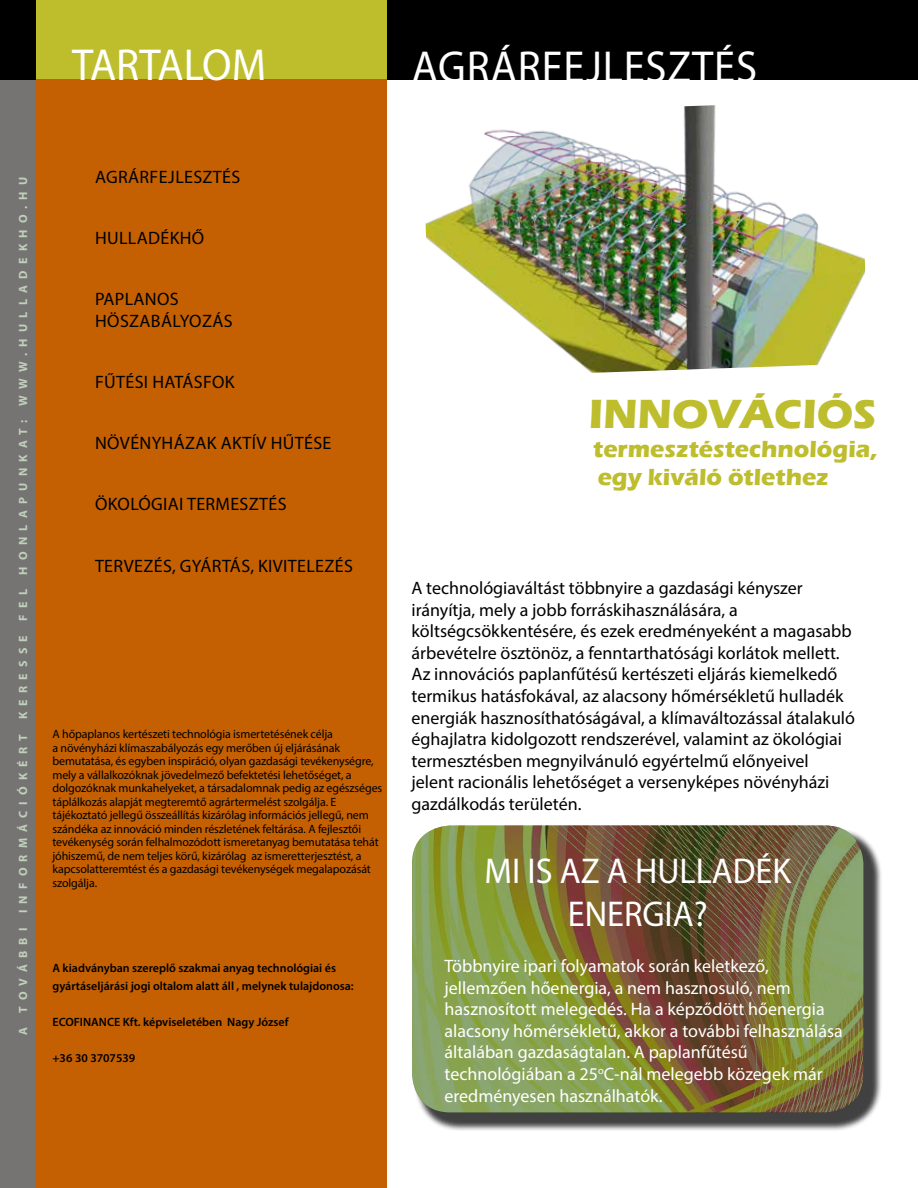
<style>
.page{position:relative;width:918px;height:1188px;background:#fff}
.page>*{position:absolute;margin:0;border:0;box-sizing:border-box;transform-origin:0 0}
.t1{font:45px "Myriad Pro";letter-spacing:.02em;color:#fff;scale:.95 1}
.t2{font:45px "Myriad Pro";color:#fff;scale:.95 1}
.t3{font:700 42px "Eras ITC";color:#bdbd2d}
.t4{font:36px/43.2px "Myriad Pro";color:#fff;text-align:center;scale:.95 1}
.t5{font:700 24px/28.8px "Eras ITC";color:#bdbd2d}
.t6{font:18px/21.6px "Myriad Pro";color:#000}
.t7{font:18px/21.6px "Myriad Pro";color:#fff}
.t8{font:18px/21.6px "Myriad Pro";letter-spacing:.02em;color:#000}
.t9{font:12px/13.5px "Myriad Pro";letter-spacing:-.01em;color:#000}
.t10{font:600 12px/18px "Myriad Pro";color:#000}
.t11{font:700 12px "Myriad Pro";letter-spacing:.52em;color:#c0d0bc}
</style>
<div class="page">
<div style="left:0;top:80px;width:36px;height:1108px;background:#767473"></div>
<div style="left:0;top:0;width:36px;height:80px;background:#000"></div>
<div style="left:36px;top:0;width:351px;height:80px;background:#bebe2d"></div>
<div style="left:387px;top:0;width:531px;height:80px;background:#000"></div>
<div style="left:36px;top:80px;width:351px;height:1108px;background:#c46001"></div>
<div style="left:414px;top:827px;width:469px;height:305px;background:#000;opacity:.75"></div>
<img style="left:412px;top:826px;width:451px;height:286px">
<img style="left:425px;top:105px;width:441px;height:268px">
<h1 class="t2" style="left:72px;top:37px;width:206px">TARTALOM</h1>
<h1 class="t1" style="left:412px;top:39px;width:365px">AGRÁRFEJLESZTÉS</h1>
<p class="t11" style="left:15px;top:1035px;width:859px;rotate:-90deg">A TOVÁBBI INFORMÁCIÓKÉRT KERESSE FEL HONLAPUNKAT: WWW.HULLADEKHO.HU</p>
<h3 class="t8" style="left:95px;top:166px;width:147px">AGRÁRFEJLESZTÉS</h3>
<h3 class="t8" style="left:95px;top:227px;width:111px">HULLADÉKHŐ</h3>
<h3 class="t8" style="left:95px;top:288px;width:139px">PAPLANOS<br>HÖSZABÁLYOZÁS</h3>
<h3 class="t8" style="left:95px;top:371px;width:141px">FŰTÉSI HATÁSFOK</h3>
<h3 class="t8" style="left:95px;top:432px;width:238px">NÖVÉNYHÁZAK AKTÍV HŰTÉSE</h3>
<h3 class="t8" style="left:95px;top:493px;width:193px">ÖKOLÓGIAI TERMESZTÉS</h3>
<h3 class="t8" style="left:95px;top:554px;width:259px">TERVEZÉS, GYÁRTÁS, KIVITELEZÉS</h3>
<p class="t9" style="left:52px;top:727px;width:331px">A hőpaplanos kertészeti technológia ismertetésének célja<br>a növényházi klímaszabályozás egy merőben új eljárásának bemutatása, és egyben inspiráció, olyan gazdasági tevékenységre, mely a vállalkozóknak jövedelmező befektetési lehetőséget, a dolgozóknak munkahelyeket, a társadalomnak pedig az egészséges táplálkozás alapját megteremtő agrártermelést szolgálja. E tájékoztató jellegű összeállítás kizárólag információs jellegű, nem szándéka az innováció minden részletének feltárása. A fejlesztői tevékenység során felhalmozódott ismeretanyag bemutatása tehát jóhiszemű, de nem teljes körű, kizárólag az ismeretterjesztést, a kapcsolatteremtést és a gazdasági tevékenységek megalapozását szolgálja.</p>
<p class="t10" style="left:52px;top:959px;width:303px">A kiadványban szereplő szakmai anyag technológiai és gyártáseljárási jogi oltalom alatt áll , melynek tulajdonosa:</p>
<p class="t10" style="left:52px;top:1013px;width:238px">ECOFINANCE Kft. képviseletében Nagy József</p>
<p class="t10" style="left:52px;top:1049px;width:84px">+36 30 3707539</p>
<h2 class="t3" style="left:589px;top:390px;width:289px">INNOVÁCIÓS</h2>
<h3 class="t5" style="left:593px;top:434px;width:286px">termesztéstechnológia, egy kiváló ötlethez</h3>
<p class="t6" style="left:412px;top:577px;width:445px">A technológiaváltást többnyire a gazdasági kényszer irányítja, mely a jobb forráskihasználására, a költségcsökkentésére, és ezek eredményeként a magasabb árbevételre ösztönöz, a fenntarthatósági korlátok mellett.<br>Az innovációs paplanfűtésű kertészeti eljárás kiemelkedő termikus hatásfokával, az alacsony hőmérsékletű hulladék energiák hasznosíthatóságával, a klímaváltozással átalakuló éghajlatra kidolgozott rendszerével, valamint az ökológiai termesztésben megnyilvánuló egyértelmű előnyeivel jelent racionális lehetőséget a versenyképes növényházi gazdálkodás területén.</p>
<h3 class="t4" style="left:485px;top:849px;width:324px">MI IS AZ A HULLADÉK<br>ENERGIA?</h3>
<p class="t7" style="left:445px;top:955px;width:400px">Többnyire ipari folyamatok során keletkező, jellemzően hőenergia, a nem hasznosuló, nem hasznosított melegedés. Ha a képződött hőenergia alacsony hőmérsékletű, akkor a további felhasználása általában gazdaságtalan. A paplanfűtésű technológiában a 25<sup>o</sup>C-nál melegebb közegek már eredményesen használhatók.</p>
</div>
